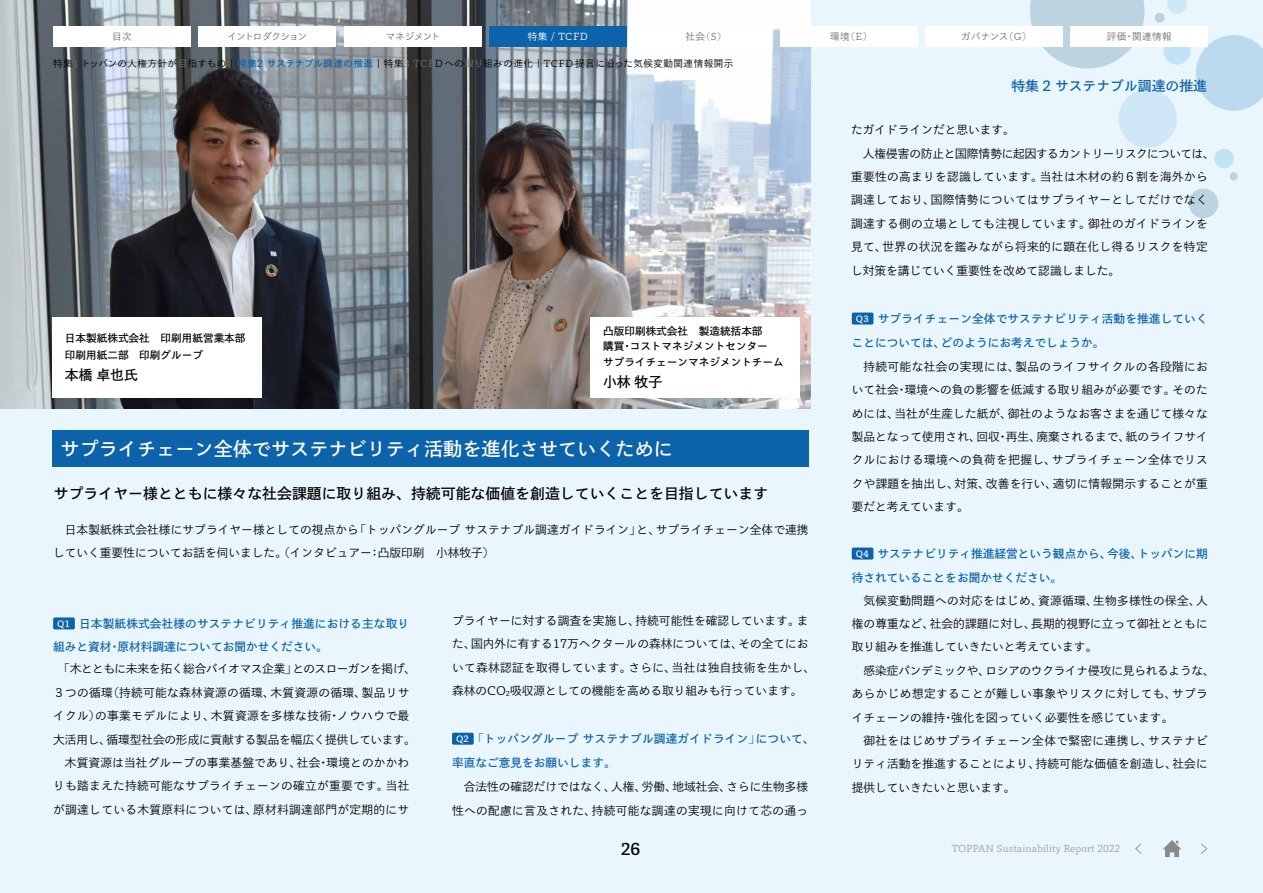
<style>
.page{position:relative;width:1263px;height:893px;background:#eaf6fd}
.page>*{position:absolute;margin:0;border:0;box-sizing:border-box;transform-origin:0 0}
.t1{font:19.2px "Toppan Bunkyu Gothic Pr 6 N DB";color:#fff}
.t2{font:15.9px "Toppan Bunkyu Gothic Pr 6 N DB";color:#000}
.t3{font:14.85px "Toppan Bunkyu Gothic Pr 6 N DB";color:#000}
.t4{font:13.8px "Toppan Bunkyu Gothic Pr 6 N DB";color:#0d63aa}
.t5{font:13.8px "Toppan Bunkyu Gothic Pr 6 N DB";color:#000}
.t6{font:11.7px/23.4px "Toppan Bunkyu Gothic Pr 6 N";letter-spacing:.005em;color:#000}
.t7{font:11.7px/23.4px "Toppan Bunkyu Gothic Pr 6 N";letter-spacing:.025em;color:#000;text-align:center}
.t8{font:11.7px/23.4px "Toppan Bunkyu Gothic Pr 6 N DB";color:#0d63aa}
.t9{font:11.7px/23.4px "Toppan Bunkyu Gothic Pr 6 N";letter-spacing:.03em;color:#000;text-align:right}
.t10{font:11.7px "Toppan Bunkyu Gothic Pr 6 N";letter-spacing:-.025em;color:#000}
.t11{font:10.65px/16.5px "Toppan Bunkyu Gothic Pr 6 N DB";color:#000}
.t12{font:9.6px "Toppan Bunkyu Gothic Pr 6 N";letter-spacing:.05em;color:#000}
.t13{font:9.6px "Toppan Bunkyu Gothic Pr 6 N";letter-spacing:-.025em;color:#727171}
.t14{font:9.6px "Toppan Bunkyu Gothic Pr 6 N";color:#9fa0a0}
.t15{font:9.6px "Toppan Bunkyu Gothic Pr 6 N";letter-spacing:-.095em;color:#727171}
.t16{font:9.6px "Toppan Bunkyu Gothic Pr 6 N";letter-spacing:.05em;color:#fff}
.s1{color:#727171}
.s2{font-family:"Toppan Bunkyu Gothic Pr 6 N DB";color:#0d63aa}
.s3{font-size:8.55px;color:#fff}
.s4{font-size:6.75px}
</style>
<div class="page">
<img style="left:0;top:0;width:810px;height:409px">
<svg style="left:1196px;top:35px;width:67px;height:76px;background:#c2def1"></svg>
<div style="left:1118px;top:89px;width:59px;height:59px;background:#d0e7f7;border-radius:50%"></div>
<div style="left:1188px;top:189px;width:30px;height:29px;background:#bcd3e2;border-radius:50%"></div>
<svg style="left:1167px;top:0;width:20px;height:14px"></svg>
<div style="left:1163px;top:37px;width:28px;height:28px;background:linear-gradient(to right,#c1e3f5,#c2e3f5);border-radius:50%"></div>
<div style="left:1214px;top:149px;width:20px;height:19px;background:#c1e3f5;border-radius:50%"></div>
<svg style="left:1028px;top:0;width:118px;height:69px"></svg>
<svg style="left:1229px;top:172px;width:9px;height:9px"></svg>
<div style="left:1154px;top:13px;width:11px;height:10px;background:#bcd3e2;border-radius:50%"></div>
<div style="left:53px;top:617px;width:22px;height:12px;background:#0d63aa;border-radius:2px"></div>
<div style="left:452px;top:733px;width:22px;height:12px;background:#0d63aa;border-radius:2px"></div>
<div style="left:852px;top:313px;width:21px;height:12px;background:#0d63aa;border-radius:2px"></div>
<div style="left:852px;top:548px;width:21px;height:12px;background:#0d63aa;border-radius:2px"></div>
<div style="left:52px;top:317px;width:210px;height:81px;background:#fff"></div>
<div style="left:590px;top:317px;width:210px;height:81px;background:#fff"></div>
<div style="left:52px;top:430px;width:757px;height:36px;background:#0d63aa"></div>
<div style="left:198px;top:26px;width:138px;height:20px;background:#fff"></div>
<div style="left:53px;top:26px;width:138px;height:20px;background:#fff"></div>
<div style="left:489px;top:26px;width:138px;height:20px;background:#0d63aa"></div>
<div style="left:780px;top:26px;width:137px;height:20px;background:#fff"></div>
<div style="left:344px;top:26px;width:137px;height:20px;background:#fff"></div>
<div style="left:634px;top:26px;width:138px;height:20px;background:#fff"></div>
<div style="left:925px;top:26px;width:138px;height:20px;background:#fff"></div>
<div style="left:1070px;top:26px;width:138px;height:20px;background:#fff"></div>
<svg style="left:1201px;top:843px;width:7px;height:11px"></svg>
<svg style="left:1163px;top:840px;width:18px;height:17px"></svg>
<svg style="left:1135px;top:843px;width:7px;height:11px"></svg>
<p class="t13" style="left:112px;top:31px;width:21px">目次</p>
<p class="t15" style="left:228px;top:31px;width:81px">イントロダクション</p>
<p class="t13" style="left:386px;top:31px;width:56px">マネジメント</p>
<p class="t16" style="left:528px;top:31px;width:62px">特集 / TCFD</p>
<p class="t13" style="left:685px;top:31px;width:43px">社会（S）</p>
<p class="t13" style="left:830px;top:31px;width:44px">環境（E）</p>
<p class="t13" style="left:961px;top:31px;width:72px">ガバナンス（G）</p>
<p class="t13" style="left:1107px;top:31px;width:67px">評価・関連情報</p>
<p class="t12" style="left:53px;top:58px;width:682px">特集<span class="s1">1</span> トッパンの人権方針が<span class="s1">目</span>指すもの | <span class="s2">特集2 サステナブル調達の推進</span> | 特集<span class="s1">3 TCF</span>Dへの<span class="s1">取り</span>組みの進化 | TCFD 提言に沿った気候変動関連情報開示</p>
<p class="t11" style="left:65px;top:330px;width:193px">日本製紙株式会社　印刷用紙営業本部　印刷用紙二部　印刷グループ</p>
<p class="t5" style="left:65px;top:367px;width:74px">本橋 卓也氏</p>
<p class="t11" style="left:603px;top:324px;width:177px;line-height:14.9px">凸版印刷株式会社　製造統括本部<br>購買・コストマネジメントセンター　</p>
<p class="t11" style="left:603px;top:354px;width:182px">サプライチェーンマネジメントチーム</p>
<p class="t5" style="left:603px;top:375px;width:61px">小林 牧子</p>
<h1 class="t1" style="left:61px;top:438px;width:614px">サプライチェーン全体でサステナビリティ活動を進化させていくために</h1>
<p class="t3" style="left:54px;top:485px;width:716px">サプライヤー様とともに様々な社会課題に取り組み、持続可能な価値を創造していくことを目指しています</p>
<p class="t6" style="left:53px;top:518px;width:757px;text-indent:12px">日本製紙株式会社様にサプライヤー様としての視点から「トッパングループ サステナブル調達ガイドライン」と、サプライチェーン全体で連携していく重要性についてお話を伺いました。（インタビュアー：凸版印刷　小林牧子）</p>
<p class="t8" style="left:53px;top:612px;width:357px;text-indent:4px"><span class="s3">Q1</span> 日本製紙株式会社様のサステナビリティ推進における主な取り組みと資材・原材料調達についてお聞かせください。</p>
<p class="t7" style="left:53px;top:658px;width:364px">「木とともに未来を拓く総合バイオマス企業」とのスローガンを掲げ、３つの循環（持続可能な森林資源の循環、木質資源の循環、製品リサイクル）の事業モデルにより、木質資源を多様な技術・ノウハウで最大活用し、循環型社会の形成に貢献する製品を幅広く提供しています。木質資源は当社グループの事業基盤であり、社会・環境とのかかわ<br>りも踏まえた持続可能なサプライチェーンの確立が重要です。当社が調達している木質原料については、原材料調達部門が定期的にサ</p>
<p class="t6" style="left:452px;top:609px;width:365px">プライヤーに対する調査を実施し、持続可能性を確認しています。また、国内外に有する17万ヘクタールの森林については、その全てにおいて森林認証を取得しています。さらに、当社は独自技術を生かし、森林のCO<span class="s4">2</span>吸収源としての機能を高める取り組みも行っています。</p>
<p class="t8" style="left:452px;top:727px;width:364px;text-indent:4px"><span class="s3">Q2</span> 「トッパングループ サステナブル調達ガイドライン」について、率直なご意見をお願いします。</p>
<p class="t9" style="left:452px;top:776px;width:358px">合法性の確認だけではなく、人権、労働、地域社会、さらに生物多様性への配慮に言及された、持続可能な調達の実現に向けて芯の通っ</p>
<p class="t4" style="left:1011px;top:78px;width:197px">特集 2 サステナブル調達の推進</p>
<p class="t6" style="left:851px;top:119px;width:165px">たガイドラインだと思います。</p>
<p class="t10" style="left:863px;top:147px;width:353px">人権侵害の防止と国際情勢に起因するカントリーリスクについては、</p>
<p class="t7" style="left:851px;top:165px;width:358px">重要性の高まりを認識しています。当社は木材の約６割を海外から</p>
<p class="t9" style="left:851px;top:189px;width:358px">調達しており、国際情勢についてはサプライヤーとしてだけでなく</p>
<p class="t7" style="left:851px;top:212px;width:358px">調達する側の立場としても注視しています。御社のガイドラインを</p>
<p class="t9" style="left:851px;top:236px;width:358px">見て、世界の状況を鑑みながら将来的に顕在化し得るリスクを特定</p>
<p class="t6" style="left:851px;top:259px;width:270px">し対策を講じていく重要性を改めて認識しました。</p>
<p class="t8" style="left:852px;top:307px;width:357px;text-indent:4px"><span class="s3">Q3</span> サプライチェーン全体でサステナビリティ活動を推進していくことについては、どのようにお考えでしょうか。</p>
<p class="t6" style="left:852px;top:355px;width:358px;text-align:justify;text-indent:12px">持続可能な社会の実現には、製品のライフサイクルの各段階において社会・環境への負の影響を低減する取り組みが必要です。そのためには、当社が生産した紙が、御社のようなお客さまを通じて様々な製品となって使用され、回収・再生、廃棄されるまで、紙のライフサイクルにおける環境への負荷を把握し、サプライチェーン全体でリスクや課題を抽出し、対策、改善を行い、適切に情報開示することが重要だと考えています。</p>
<p class="t8" style="left:852px;top:542px;width:358px;text-indent:4px"><span class="s3">Q4</span> サステナビリティ推進経営という観点から、今後、トッパンに期待されていることをお聞かせください。</p>
<p class="t6" style="left:852px;top:589px;width:358px;text-align:justify;text-indent:12px">気候変動問題への対応をはじめ、資源循環、生物多様性の保全、人権の尊重など、社会的課題に対し、長期的視野に立って御社とともに取り組みを推進していきたいと考えています。</p>
<p class="t6" style="left:852px;top:659px;width:364px;text-indent:12px">感染症パンデミックや、ロシアのウクライナ侵攻に見られるような、あらかじめ想定することが難しい事象やリスクに対しても、サプライチェーンの維持・強化を図っていく必要性を感じています。</p>
<p class="t6" style="left:852px;top:729px;width:358px;text-align:justify;text-indent:12px">御社をはじめサプライチェーン全体で緊密に連携し、サステナビリティ活動を推進することにより、持続可能な価値を創造し、社会に提供していきたいと思います。</p>
<h2 class="t2" style="left:621px;top:840px;width:21px">26</h2>
<p class="t14" style="left:952px;top:843px;width:170px">TOPPAN Sustainability Report 2022</p>
</div>
